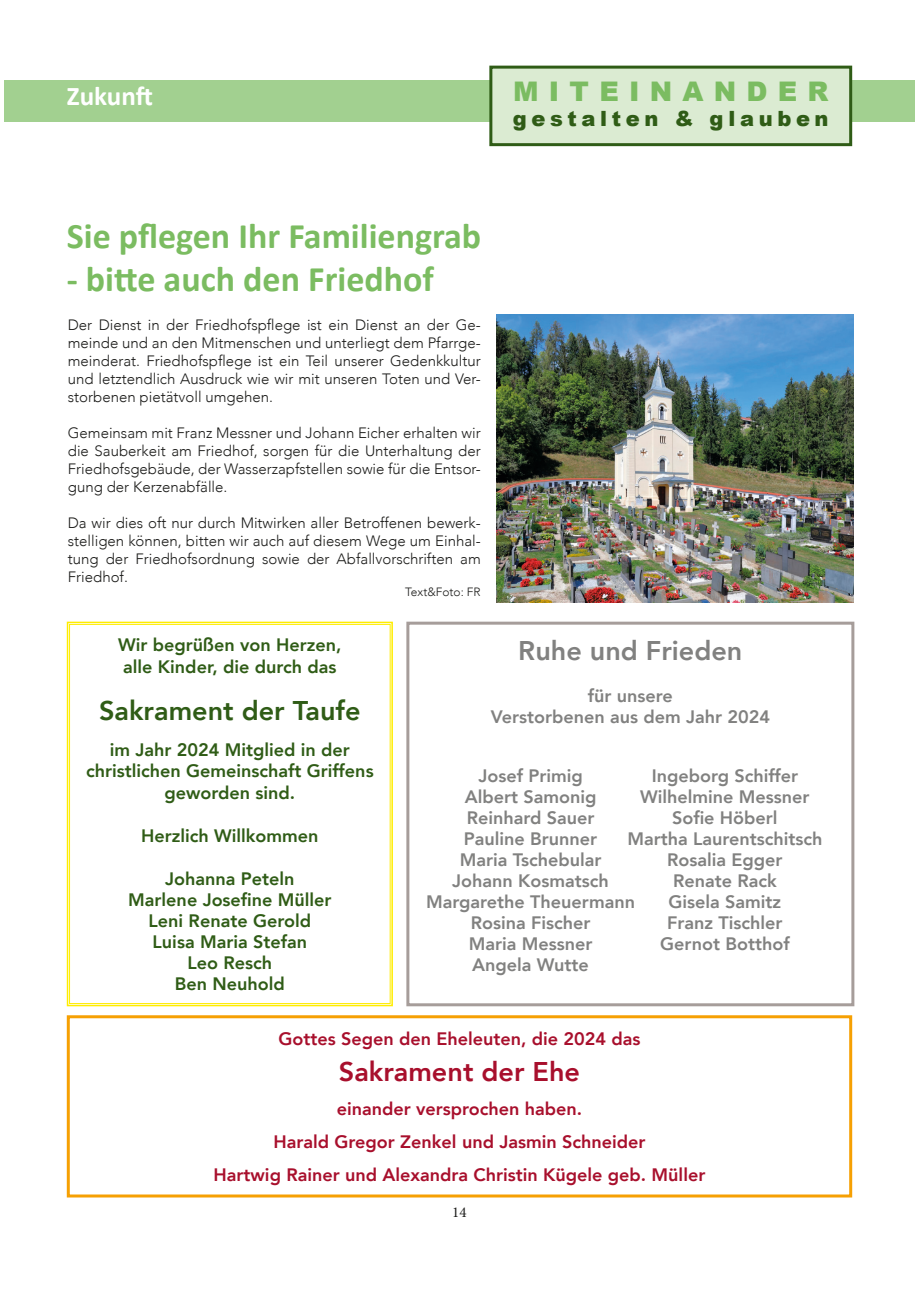
<style>
.page{position:relative;width:919px;height:1289px;background:#fff}
.page>*{position:absolute;margin:0;border:0;box-sizing:border-box;transform-origin:0 0}
.t1{font:700 36px "Calibri";color:#7bbc61}
.t2{font:800 27px "Avenir";color:#2f5c16}
.t3{font:800 27px "Avenir";color:#a80f2c}
.t4{font:800 27px "Avenir";color:#818180}
.t5{font:900 27px "Arial";letter-spacing:.38em;color:#7bbc61}
.t6{font:700 27px "Calibri";color:#fff}
.t7{font:900 21px "Arial";letter-spacing:.22em;color:#2f5c16}
.t8{font:800 18px "Avenir";color:#818180}
.t9{font:800 18px "Avenir";color:#2f5c16}
.t10{font:800 18px "Avenir";color:#a80f2c}
.t11{font:300 15px/18px "Avenir";color:#1d1d1b;text-align:justify}
.t12{font:15px "Minion Pro";color:#1d1d1b}
.t13{font:300 12px "Avenir";color:#1d1d1b}
</style>
<div class="page">
<div style="left:4px;top:80px;width:910px;height:42px;background:#a2d090"></div>
<div style="left:491px;top:67px;width:359px;height:78px;background:#dbebd2"></div>
<div style="left:489px;top:66px;width:363px;height:80px;border:3px solid #2f5c16"></div>
<svg style="left:66px;top:621px;width:327px;height:386px"></svg>
<div style="left:69px;top:624px;width:321px;height:379px;border:1px solid #ffed00"></div>
<div style="left:67px;top:1015px;width:785px;height:182px;border:3px solid #f6a003"></div>
<div style="left:406px;top:621px;width:448px;height:385px;border:3px solid #a69d9a"></div>
<img style="left:496px;top:315px;width:357px;height:287px">
<p class="t6" style="left:67px;top:79px;width:88px">Zukunft</p>
<p class="t5" style="left:513px;top:71px;width:317px">MITEINANDER</p>
<p class="t7" style="left:513px;top:103px;width:317px">gestalten &amp; glauben</p>
<p class="t1" style="left:67px;top:213px;width:416px">Sie pflegen Ihr Familiengrab</p>
<p class="t1" style="left:67px;top:256px;width:368px">- bitte auch den Friedhof</p>
<p class="t11" style="left:68px;top:316px;width:414px">Der Dienst in der Friedhofspflege ist ein Dienst an der Ge&shy;meinde und an den Mitmenschen und unterliegt dem Pfarrge&shy;meinderat. Friedhofspflege ist ein Teil unserer Gedenkkultur und letztendlich Ausdruck wie wir mit unseren Toten und Ver&shy;storbenen pietätvoll umgehen.</p>
<p class="t11" style="left:68px;top:424px;width:414px">Gemeinsam mit Franz Messner und Johann Eicher erhalten wir die Sauberkeit am Friedhof, sorgen für die Unterhaltung der Friedhofsgebäude, der Wasserzapfstellen sowie für die Entsor&shy;gung der Kerzenabfälle.</p>
<p class="t11" style="left:68px;top:514px;width:414px">Da wir dies oft nur durch Mitwirken aller Betroffenen bewerk&shy;stelligen können, bitten wir auch auf diesem Wege um Einhal&shy;tung der Friedhofsordnung sowie der Abfallvorschriften am Friedhof.</p>
<p class="t13" style="left:405px;top:585px;width:77px">Text&amp;Foto: FR</p>
<p class="t9" style="left:118px;top:631px;width:225px">Wir begrüßen von Herzen,</p>
<p class="t9" style="left:123px;top:652px;width:215px">alle Kinder, die durch das</p>
<p class="t2" style="left:99px;top:689px;width:263px">Sakrament der Taufe</p>
<p class="t9" style="left:110px;top:735px;width:242px">im Jahr 2024 Mitglied in der</p>
<p class="t9" style="left:86px;top:757px;width:289px">christlichen Gemeinschaft Griffens</p>
<p class="t9" style="left:164px;top:778px;width:132px">geworden sind.</p>
<p class="t9" style="left:141px;top:821px;width:179px">Herzlich Willkommen</p>
<p class="t9" style="left:165px;top:864px;width:131px">Johanna Peteln</p>
<p class="t9" style="left:128px;top:885px;width:205px">Marlene Josefine Müller</p>
<p class="t9" style="left:149px;top:906px;width:164px">Leni Renate Gerold</p>
<p class="t9" style="left:153px;top:927px;width:156px">Luisa Maria Stefan</p>
<p class="t9" style="left:187px;top:948px;width:86px">Leo Resch</p>
<p class="t9" style="left:175px;top:969px;width:111px">Ben Neuhold</p>
<p class="t4" style="left:518px;top:629px;width:226px">Ruhe und Frieden</p>
<p class="t8" style="left:588px;top:682px;width:86px">für unsere</p>
<p class="t8" style="left:490px;top:703px;width:281px">Verstorbenen aus dem Jahr 2024</p>
<p class="t8" style="left:478px;top:761px;width:106px">Josef Primig</p>
<p class="t8" style="left:464px;top:782px;width:133px">Albert Samonig</p>
<p class="t8" style="left:466px;top:803px;width:129px">Reinhard Sauer</p>
<p class="t8" style="left:464px;top:824px;width:135px">Pauline Brunner</p>
<p class="t8" style="left:459px;top:845px;width:143px">Maria Tschebular</p>
<p class="t8" style="left:452px;top:866px;width:158px">Johann Kosmatsch</p>
<p class="t8" style="left:426px;top:887px;width:211px">Margarethe Theuermann</p>
<p class="t8" style="left:470px;top:908px;width:121px">Rosina Fischer</p>
<p class="t8" style="left:468px;top:929px;width:125px">Maria Messner</p>
<p class="t8" style="left:472px;top:950px;width:118px">Angela Wutte</p>
<p class="t8" style="left:651px;top:761px;width:148px">Ingeborg Schiffer</p>
<p class="t8" style="left:640px;top:782px;width:171px">Wilhelmine Messner</p>
<p class="t8" style="left:672px;top:803px;width:107px">Sofie Höberl</p>
<p class="t8" style="left:627px;top:824px;width:197px">Martha Laurentschitsch</p>
<p class="t8" style="left:667px;top:845px;width:117px">Rosalia Egger</p>
<p class="t8" style="left:673px;top:866px;width:105px">Renate Rack</p>
<p class="t8" style="left:668px;top:887px;width:114px">Gisela Samitz</p>
<p class="t8" style="left:667px;top:908px;width:117px">Franz Tischler</p>
<p class="t8" style="left:660px;top:929px;width:131px">Gernot Botthof</p>
<p class="t10" style="left:278px;top:1024px;width:363px">Gottes Segen den Eheleuten, die 2024 das</p>
<p class="t3" style="left:339px;top:1050px;width:242px">Sakrament der Ehe</p>
<p class="t10" style="left:337px;top:1094px;width:247px">einander versprochen haben.</p>
<p class="t10" style="left:273px;top:1127px;width:373px">Harald Gregor Zenkel und Jasmin Schneider</p>
<p class="t10" style="left:213px;top:1160px;width:493px">Hartwig Rainer und Alexandra Christin Kügele geb. Müller</p>
<p class="t12" style="left:452px;top:1202px;width:16px">14</p>
</div>
